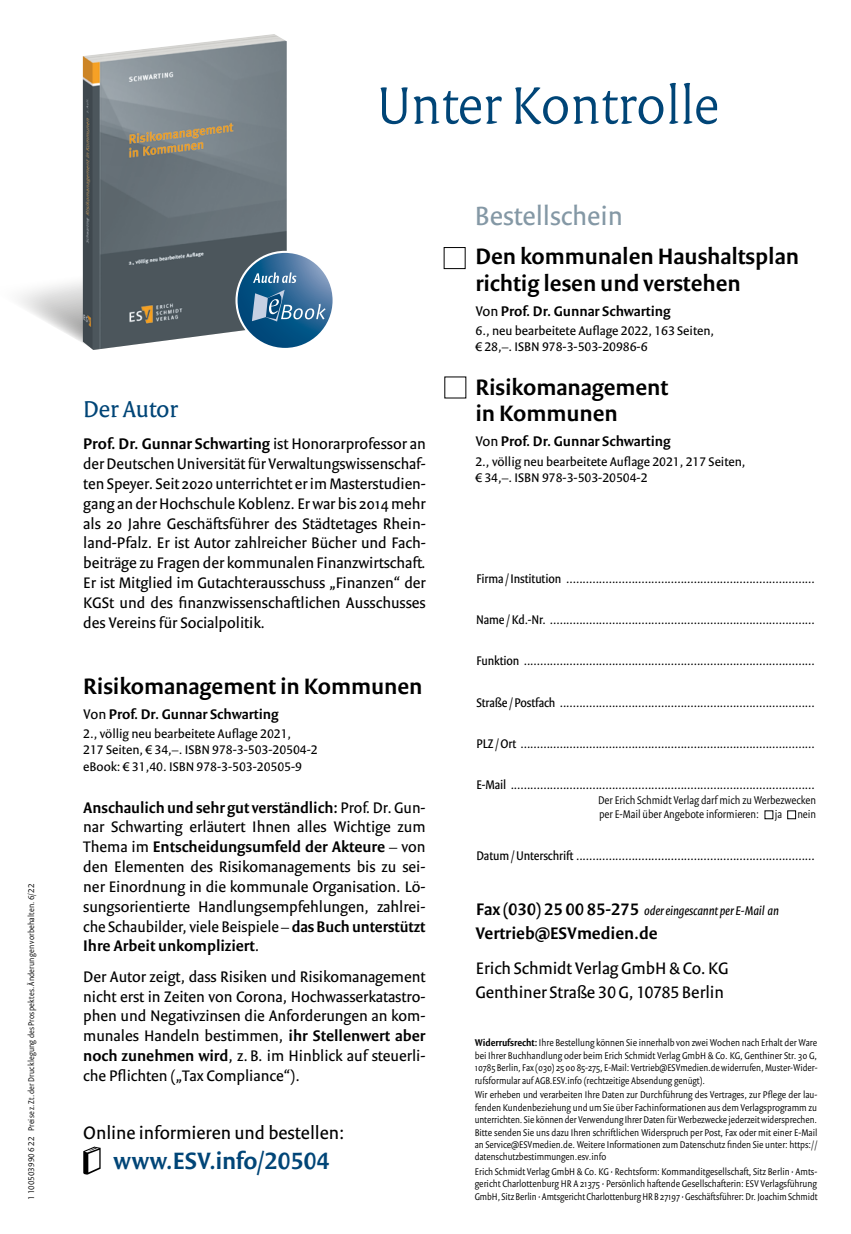
<style>
.page{position:relative;width:851px;height:1234px;background:#fff}
.page>*{position:absolute;margin:0;border:0;box-sizing:border-box;transform-origin:0 0}
.Headline_1{font:300 56.4px "Versa Pro";letter-spacing:-.005em;color:#004577}
.Bestellschein{font:28.5px "Versa Sans Pro";color:#8498a5}
.Bestell-Link{font:600 25.5px "Versa Sans Pro";color:#004577}
.Zwischenüberschrift{font:24.75px "Versa Pro";letter-spacing:-.005em;color:#004577}
.Bibliografie_Titel{font:600 24px/26.4px "Versa Sans Pro";color:#000}
.Bestell-Link-2{font:19.5px "Versa Sans Pro";color:#000}
.Bestellschein_ESV_Ad{font:18px/24px "Versa Sans Pro";color:#000}
.t1{font:600 18px "Versa Sans Pro";color:#000}
.Fließtext{font:16.5px/19.8px "Versa Sans Pro";color:#000;text-align:justify}
.Bibliografie_Autor{font:600 15px "Versa Sans Pro";color:#000}
.Bestellschein_Felder{font:13.5px "Versa Sans Con Pro";letter-spacing:-.005em;color:#000}
.Bibliografie{font:13.5px/16.2px "Versa Sans Pro";color:#000}
.t2{font:italic 13.5px "Versa Sans Pro";color:#000}
.Opt-in__Erfolgskennz{font:300 12px/14.4px "Versa Sans Con Pro";color:#000}
.Widerrufsrecht{font:300 10.5px/12.5px "Versa Sans Con Pro";color:#000;text-align:justify}
.t3{font:300 9px "Versa Sans Con Pro";letter-spacing:.02em;color:#000}
.s1{font-weight:600}
.s2{font-weight:400}
.s3{font-weight:600;font-style:normal;font-size:18px}
</style>
<div class="page">
<img style="left:83px;top:34px;width:204px;height:316px">
<svg style="left:236px;top:252px;width:97px;height:97px"></svg>
<svg style="left:19px;top:263px;width:306px;height:86px"></svg>
<svg style="left:83px;top:1146px;width:18px;height:28px"></svg>
<div style="left:443px;top:247px;width:22px;height:22px;border:1px solid #000"></div>
<p class="t3" style="left:26px;top:1199px;width:317px;rotate:-90deg">1 100503990 6 22 Preise z. Zt. der Drucklegung des Prospektes. Änderungen vorbehalten. 6/22</p>
<p class="Headline_1" style="left:377px;top:71px;width:343px">Unter Kontrolle</p>
<p class="Zwischenüberschrift" style="left:83px;top:394px;width:96px">Der Autor</p>
<p class="Fließtext" style="left:83px;top:434px;width:344px"><span class="s1">Prof. Dr. Gunnar Schwarting</span> ist Honorarprofessor an der Deutschen Universität für Verwaltungswissenschaf&shy;ten Speyer. Seit 2020 unterrichtet er im Masterstudien&shy;gang an der Hochschule Koblenz. Er war bis 2014 mehr als 20 Jahre Geschäftsführer des Städtetages Rhein&shy;land-Pfalz. Er ist Autor zahlreicher Bücher und Fach&shy;beiträge zu Fragen der kommunalen Finanzwirtschaft.<br>Er ist Mitglied im Gutachterausschuss „Finanzen“ der KGSt und des finanzwissenschaftlichen Ausschusses des Vereins für Socialpolitik.</p>
<p class="Bibliografie_Titel" style="left:83px;top:672px;width:340px">Risikomanagement in Kommunen</p>
<p class="Bibliografie_Autor" style="left:83px;top:704px;width:197px"><span class="s2">Von</span> Prof. Dr. Gunnar Schwarting</p>
<p class="Bibliografie" style="left:83px;top:725px;width:236px">2., völlig neu bearbeitete Auflage 2021,<br>217 Seiten, € 34,–. ISBN 978-3-503-20504-2 eBook: € 31,40. ISBN 978-3-503-20505-9</p>
<p class="Fließtext" style="left:83px;top:797px;width:343px"><span class="s1">Anschaulich und sehr gut verständlich:</span> Prof. Dr. Gun&shy;nar Schwarting erläutert Ihnen alles Wichtige zum Thema im <span class="s1">Entscheidungsumfeld der Akteure</span> – von den Elementen des Risikomanagements bis zu sei&shy;ner Einordnung in die kommunale Organisation. Lö&shy;sungsorientierte Handlungsempfehlungen, zahlrei&shy;che Schaubilder, viele Beispiele – <span class="s1">das Buch unterstützt Ihre Arbeit unkompliziert</span>.</p>
<p class="Fließtext" style="left:83px;top:966px;width:344px">Der Autor zeigt, dass Risiken und Risikomanagement nicht erst in Zeiten von Corona, Hochwasserkatastro&shy;phen und Negativzinsen die Anforderungen an kom&shy;munales Handeln bestimmen, <span class="s1">ihr Stellenwert aber noch zunehmen wird</span>, z.B. im Hinblick auf steuerli&shy;che Pflichten („Tax Compliance“).</p>
<p class="Bestell-Link-2" style="left:83px;top:1120px;width:263px">Online informieren und bestellen:</p>
<p class="Bestell-Link" style="left:113px;top:1144px;width:218px">www.ESV.info/20504</p>
<p class="Bestellschein" style="left:475px;top:199px;width:149px">Bestellschein</p>
<p class="Bibliografie_Titel" style="left:475px;top:243px;width:325px">Den kommunalen Haushaltsplan richtig lesen und verstehen</p>
<p class="Bibliografie_Autor" style="left:475px;top:301px;width:197px"><span class="s2">Von</span> Prof. Dr. Gunnar Schwarting</p>
<p class="Bibliografie" style="left:475px;top:322px;width:240px">6., neu bearbeitete Auflage 2022, 163 Seiten, € 28,–. ISBN 978-3-503-20986-6</p>
<p class="Bibliografie_Titel" style="left:475px;top:373px;width:194px">Risikomanagement in Kommunen</p>
<p class="Bibliografie_Autor" style="left:475px;top:432px;width:197px"><span class="s2">Von</span> Prof. Dr. Gunnar Schwarting</p>
<p class="Bibliografie" style="left:475px;top:453px;width:272px">2., völlig neu bearbeitete Auflage 2021, 217 Seiten, € 34,–. ISBN 978-3-503-20504-2</p>
<p class="Bestellschein_Felder" style="left:476px;top:570px;width:340px">Firma /Institution ............................................................................</p>
<p class="Bestellschein_Felder" style="left:476px;top:611px;width:340px">Name /Kd.-Nr. .................................................................................</p>
<p class="Bestellschein_Felder" style="left:476px;top:653px;width:340px">Funktion .........................................................................................</p>
<p class="Bestellschein_Felder" style="left:476px;top:694px;width:340px">Straße /Postfach ..............................................................................</p>
<p class="Bestellschein_Felder" style="left:476px;top:735px;width:340px">PLZ /Ort ..........................................................................................</p>
<p class="Bestellschein_Felder" style="left:476px;top:776px;width:340px">E-Mail .............................................................................................</p>
<p class="Opt-in__Erfolgskennz" style="left:598px;top:792px;width:219px">Der Erich Schmidt Verlag darf mich zu Werbezwecken per E-Mail über Angebote informieren:</p>
<p class="Opt-in__Erfolgskennz" style="left:774px;top:807px;width:9px">ja</p>
<p class="Opt-in__Erfolgskennz" style="left:797px;top:807px;width:20px">nein</p>
<p class="Bestellschein_Felder" style="left:476px;top:847px;width:340px">Datum/Unterschrift .........................................................................</p>
<p class="t2" style="left:476px;top:902px;width:304px"><span class="s3">Fax (030) 25 00 85-275</span> oder eingescannt per E-Mail an</p>
<p class="t1" style="left:475px;top:922px;width:184px">Vertrieb@ESVmedien.de</p>
<p class="Bestellschein_ESV_Ad" style="left:475px;top:955px;width:254px">Erich Schmidt Verlag GmbH &amp; Co. KG<br>Genthiner Straße 30G, 10785 Berlin</p>
<p class="Widerrufsrecht" style="left:474px;top:1036px;width:344px"><span class="s1">Widerrufsrecht:</span> Ihre Bestellung können Sie innerhalb von zwei Wochen nach Erhalt der Ware bei Ihrer Buchhandlung oder beim Erich Schmidt Verlag GmbH &amp; Co. KG, Genthiner Str. 30 G, 10785 Berlin, Fax (030) 25 00 85-275, E-Mail: Vertrieb@ESVmedien.de widerrufen, Muster-Wider&shy;rufsformular auf AGB.ESV.info (rechtzeitige Absendung genügt).</p>
<p class="Widerrufsrecht" style="left:474px;top:1088px;width:344px">Wir erheben und verarbeiten Ihre Daten zur Durchführung des Vertrages, zur Pflege der lau&shy;fenden Kundenbeziehung und um Sie über Fachinformationen aus dem Verlagsprogramm zu unterrichten. Sie können der Verwendung Ihrer Daten für Werbezwecke jederzeit widersprechen.<br>Bitte senden Sie uns dazu Ihren schriftlichen Widerspruch per Post, Fax oder mit einer E-Mail an Service@ESVmedien.de. Weitere Informationen zum Datenschutz finden Sie unter: https:// datenschutzbestimmungen.esv.info</p>
<p class="Widerrufsrecht" style="left:474px;top:1165px;width:344px">Erich Schmidt Verlag GmbH &amp; Co. KG • Rechtsform: Kommanditgesellschaft, Sitz Berlin • Amts&shy;gericht Charlottenburg HR A 21375 • Persönlich haftende Gesellschafterin: ESV Verlagsführung GmbH, Sitz Berlin • Amtsgericht Charlottenburg HR B 27197 • Geschäftsführer: Dr. Joachim Schmidt</p>
</div>
